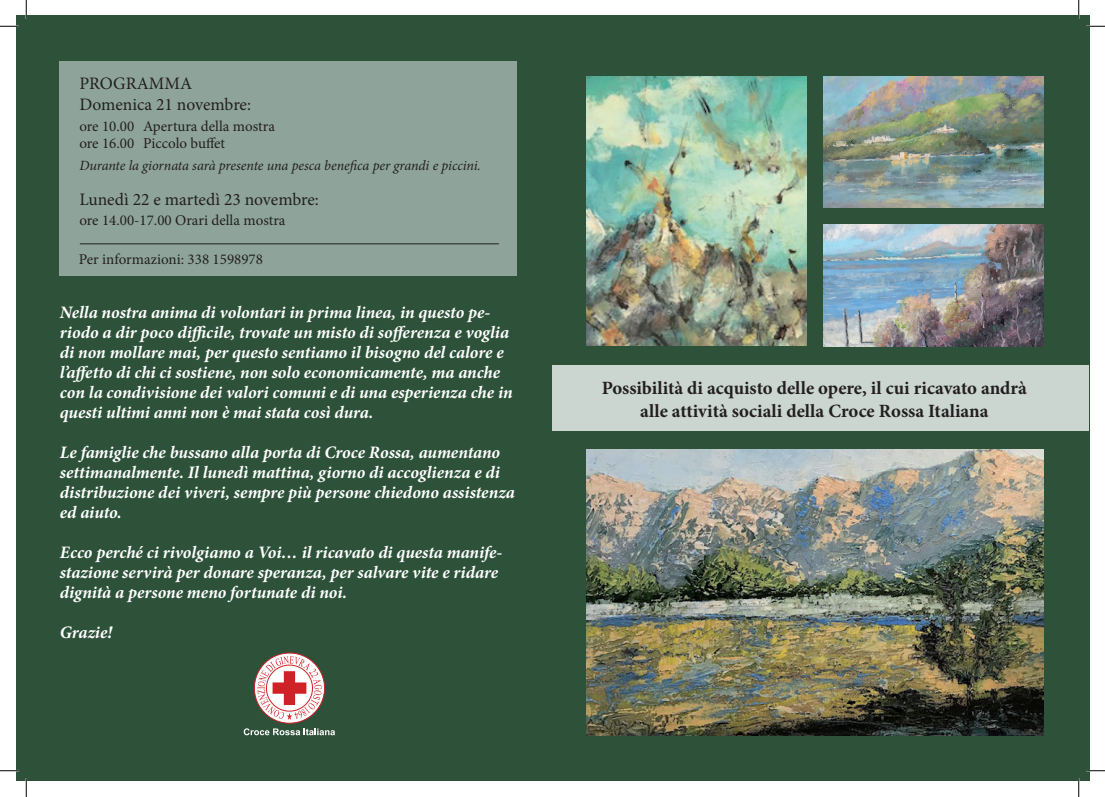
<style>
.page{position:relative;width:1105px;height:797px;background:#fff}
.page>*{position:absolute;margin:0;border:0;box-sizing:border-box;transform-origin:0 0}
.t1{font:700 18.75px/22.5px "Minion Pro";color:#231f20;text-align:center}
.t2{font:italic 700 17.5px/20px "Minion Pro";letter-spacing:-.005em;color:#fff}
.t3{font:17.5px/21px "Minion Pro";color:#231f20}
.t4{font:15px/17.5px "Minion Pro";color:#231f20}
.t5{font:italic 14.12px "Minion Pro";letter-spacing:-.005em;color:#231f20}
</style>
<div class="page">
<div style="left:16px;top:16px;width:1073px;height:765px;background:#2d5239"></div>
<div style="left:60px;top:61px;width:457px;height:214px;background:#8ea49b"></div>
<img style="left:587px;top:76px;width:219px;height:269px">
<div style="left:552px;top:365px;width:537px;height:66px;background:#cbd6d1"></div>
<svg style="left:244px;top:652px;width:91px;height:83px"></svg>
<img style="left:824px;top:224px;width:219px;height:123px">
<img style="left:823px;top:76px;width:220px;height:132px">
<img style="left:587px;top:449px;width:456px;height:286px">
<hr style="left:80px;top:243px;width:419px;height:1px;background:#231f20">
<svg style="left:0;top:25px;width:19px;height:2px"></svg>
<svg style="left:1086px;top:25px;width:19px;height:2px"></svg>
<svg style="left:0;top:770px;width:19px;height:1px"></svg>
<svg style="left:1086px;top:770px;width:19px;height:1px"></svg>
<svg style="left:25px;top:0;width:2px;height:19px"></svg>
<svg style="left:25px;top:778px;width:2px;height:19px"></svg>
<svg style="left:1078px;top:0;width:1px;height:19px"></svg>
<svg style="left:1078px;top:778px;width:1px;height:19px"></svg>
<p class="t3" style="left:79px;top:73px;width:173px">PROGRAMMA<br>Domenica 21 novembre:</p>
<p class="t4" style="left:79px;top:117px;width:197px">ore 10.00 Apertura della mostra ore 16.00 Piccolo buffet</p>
<p class="t5" style="left:79px;top:156px;width:403px">Durante la giornata sarà presente una pesca benefica per grandi e piccini.</p>
<p class="t3" style="left:79px;top:189px;width:241px">Lunedì 22 e martedì 23 novembre:</p>
<p class="t4" style="left:79px;top:212px;width:208px">ore 14.00-17.00 Orari della mostra</p>
<p class="t4" style="left:79px;top:250px;width:186px">Per informazioni: 338 1598978</p>
<p class="t2" style="left:60px;top:302px;width:454px">Nella nostra anima di volontari in prima linea, in questo pe&shy;riodo a dir poco difficile, trovate un misto di sofferenza e voglia di non mollare mai, per questo sentiamo il bisogno del calore e l’affetto di chi ci sostiene, non solo economicamente, ma anche con la condivisione dei valori comuni e di una esperienza che in questi ultimi anni non è mai stata così dura.</p>
<p class="t2" style="left:60px;top:442px;width:457px">Le famiglie che bussano alla porta di Croce Rossa, aumentano settimanalmente. Il lunedì mattina, giorno di accoglienza e di distribuzione dei viveri, sempre più persone chiedono assistenza ed aiuto.</p>
<p class="t2" style="left:60px;top:542px;width:444px">Ecco perché ci rivolgiamo a Voi… il ricavato di questa manife&shy;stazione servirà per donare speranza, per salvare vite e ridare dignità a persone meno fortunate di noi.</p>
<p class="t2" style="left:60px;top:622px;width:54px">Grazie!</p>
<p class="t1" style="left:602px;top:376px;width:427px">Possibilità di acquisto delle opere, il cui ricavato andrà alle attività sociali della Croce Rossa Italiana</p>
</div>
